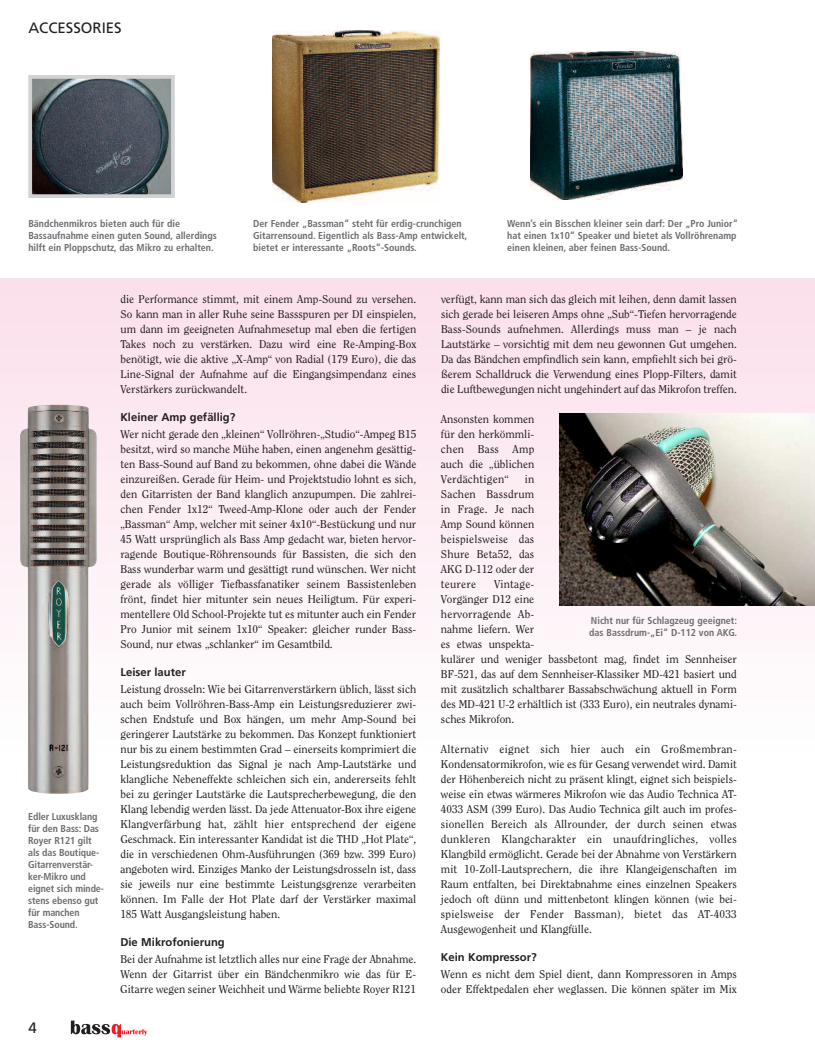
<style>
.page{position:relative;width:815px;height:1063px;background:#fff}
.page>*{position:absolute;margin:0;border:0;box-sizing:border-box;transform-origin:0 0}
.t1{font:15px "Frutiger";color:#231f20}
.t2{font:11.25px/15px "Clearface Std";color:#231f20;text-align:justify}
.t3{font:700 11.25px "Frutiger";color:#231f20}
.t4{font:700 condensed 10px/12px "Frutiger";color:#6c6d70}
</style>
<div class="page">
<div style="left:0;top:279px;width:815px;height:479px;background:linear-gradient(to bottom,#fbdfeb,#fefefe)"></div>
<img style="left:272px;top:30px;width:167px;height:172px">
<svg style="left:71px;top:1020px;width:76px;height:17px"></svg>
<img style="left:559px;top:414px;width:256px;height:191px">
<img style="left:33px;top:80px;width:137px;height:113px">
<div style="left:28px;top:75px;width:147px;height:123px;border:4px solid #d1d2d4"></div>
<img style="left:20px;top:404px;width:77px;height:390px">
<img style="left:530px;top:51px;width:152px;height:149px">
<h1 class="t1" style="left:28px;top:21px;width:95px">ACCESSORIES</h1>
<p class="t4" style="left:28px;top:218px;width:190px">Bändchenmikros bieten auch für die<br>Bassaufnahme einen guten Sound, allerdings hilft ein Ploppschutz, das Mikro zu erhalten.</p>
<p class="t4" style="left:253px;top:218px;width:216px">Der Fender „Bassman“ steht für erdig-crunchigen<br>Gitarrensound. Eigentlich als Bass-Amp entwickelt, bietet er interessante „Roots“-Sounds.</p>
<p class="t4" style="left:507px;top:218px;width:232px">Wenn’s ein Bisschen kleiner sein darf: Der „Pro Junior“ hat einen 1x10“ Speaker und bietet als Vollröhrenamp einen kleinen, aber feinen Bass-Sound.</p>
<p class="t4" style="left:28px;top:811px;width:77px">Edler Luxusklang für den Bass: Das<br>Royer R121 gilt als das Boutique-<br>Gitarrenverstär&shy;ker-Mikro und eignet sich minde&shy;stens ebenso gut für manchen<br>Bass-Sound.</p>
<h1 class="t1" style="left:28px;top:1022px;width:10px">4</h1>
<p class="t2" style="left:120px;top:292px;width:297px">die Performance stimmt, mit einem Amp-Sound zu versehen.<br>So kann man in aller Ruhe seine Bassspuren per DI einspielen, um dann im geeigneten Aufnahmesetup mal eben die fertigen Takes noch zu verstärken. Dazu wird eine Re-Amping-Box benötigt, wie die aktive „X-Amp“ von Radial (179 Euro), die das Line-Signal der Aufnahme auf die Eingangsimpendanz eines Verstärkers zurückwandelt.</p>
<p class="t3" style="left:120px;top:413px;width:117px">Kleiner Amp gefällig?</p>
<p class="t2" style="left:120px;top:427px;width:297px">Wer nicht gerade den „kleinen“ Vollröhren-„Studio“-Ampeg B15 besitzt, wird so manche Mühe haben, einen angenehm gesättig&shy;ten Bass-Sound auf Band zu bekommen, ohne dabei die Wände einzureißen. Gerade für Heim- und Projektstudio lohnt es sich, den Gitarristen der Band klanglich anzupumpen. Die zahlrei&shy;chen Fender 1x12“ Tweed-Amp-Klone oder auch der Fender „Bassman“ Amp, welcher mit seiner 4x10“-Bestückung und nur 45 Watt ursprünglich als Bass Amp gedacht war, bieten hervor&shy;ragende Boutique-Röhrensounds für Bassisten, die sich den Bass wunderbar warm und gesättigt rund wünschen. Wer nicht gerade als völliger Tiefbassfanatiker seinem Bassistenleben frönt, findet hier mitunter sein neues Heiligtum. Für experi&shy;mentellere Old School-Projekte tut es mitunter auch ein Fender Pro Junior mit seinem 1x10“ Speaker: gleicher runder Bass-Sound, nur etwas „schlanker“ im Gesamtbild.</p>
<p class="t3" style="left:120px;top:668px;width:67px">Leiser lauter</p>
<p class="t2" style="left:120px;top:682px;width:297px">Leistung drosseln: Wie bei Gitarrenverstärkern üblich, lässt sich auch beim Vollröhren-Bass-Amp ein Leistungsreduzierer zwi&shy;schen Endstufe und Box hängen, um mehr Amp-Sound bei geringerer Lautstärke zu bekommen. Das Konzept funktioniert nur bis zu einem bestimmten Grad – einerseits komprimiert die Leistungsreduktion das Signal je nach Amp-Lautstärke und klangliche Nebeneffekte schleichen sich ein, andererseits fehlt bei zu geringer Lautstärke die Lautsprecherbewegung, die den Klang lebendig werden lässt. Da jede Attenuator-Box ihre eigene Klangverfärbung hat, zählt hier entsprechend der eigene Geschmack. Ein interessanter Kandidat ist die THD „Hot Plate“, die in verschiedenen Ohm-Ausführungen (369 bzw. 399 Euro) angeboten wird. Einziges Manko der Leistungsdrosseln ist, dass sie jeweils nur eine bestimmte Leistungsgrenze verarbeiten können. Im Falle der Hot Plate darf der Verstärker maximal 185 Watt Ausgangsleistung haben.</p>
<p class="t3" style="left:120px;top:938px;width:106px">Die Mikrofonierung</p>
<p class="t2" style="left:120px;top:952px;width:297px">Bei der Aufnahme ist letztlich alles nur eine Frage der Abnahme.<br>Wenn der Gitarrist über ein Bändchenmikro wie das für E-Gitarre wegen seiner Weichheit und Wärme beliebte Royer R121</p>
<p class="t2" style="left:441px;top:292px;width:297px">verfügt, kann man sich das gleich mit leihen, denn damit lassen sich gerade bei leiseren Amps ohne „Sub“-Tiefen hervorragende Bass-Sounds aufnehmen. Allerdings muss man – je nach Lautstärke – vorsichtig mit dem neu gewonnen Gut umgehen.<br>Da das Bändchen empfindlich sein kann, empfiehlt sich bei grö&shy;ßerem Schalldruck die Verwendung eines Plopp-Filters, damit die Luftbewegungen nicht ungehindert auf das Mikrofon treffen.</p>
<p class="t2" style="left:441px;top:412px;width:95px">Ansonsten kommen für den herkömmli&shy;chen Bass Amp auch die „üblichen Verdächtigen“</p>
<p class="t2" style="left:441px;top:472px;width:95px;text-indent:84px">in Sachen Bassdrum in Frage. Je nach Amp Sound können beispielsweise das Shure Beta52, das AKG D-112 oder der teurere</p>
<p class="t2" style="left:441px;top:577px;width:297px;text-align:left;text-indent:53px">Vintage-<br>Vorgänger D12 eine<br>hervorragende Ab-<br>nahme liefern. Wer<br>es etwas unspekta-<br>kulärer und weniger bassbetont mag, findet im Sennheiser BF-521, das auf dem Sennheiser-Klassiker MD-421 basiert und mit zusätzlich schaltbarer Bassabschwächung aktuell in Form des MD-421 U-2 erhältlich ist (333 Euro), ein neutrales dynami&shy;sches Mikrofon.</p>
<p class="t2" style="left:441px;top:742px;width:297px">Alternativ eignet sich hier auch ein Großmembran-Kondensatormikrofon, wie es für Gesang verwendet wird. Damit der Höhenbereich nicht zu präsent klingt, eignet sich beispiels&shy;weise ein etwas wärmeres Mikrofon wie das Audio Technica AT-4033 ASM (399 Euro). Das Audio Technica gilt auch im profes&shy;sionellen Bereich als Allrounder, der durch seinen etwas dunkleren Klangcharakter ein unaufdringliches, volles Klangbild ermöglicht. Gerade bei der Abnahme von Verstärkern mit 10-Zoll-Lautsprechern, die ihre Klangeigenschaften im Raum entfalten, bei Direktabnahme eines einzelnen Speakers jedoch oft dünn und mittenbetont klingen können (wie bei&shy;spielsweise der Fender Bassman), bietet das AT-4033<br>Ausgewogenheit und Klangfülle.</p>
<p class="t3" style="left:441px;top:953px;width:97px">Kein Kompressor?</p>
<p class="t2" style="left:441px;top:967px;width:297px">Wenn es nicht dem Spiel dient, dann Kompressoren in Amps oder Effektpedalen eher weglassen. Die können später im Mix</p>
<p class="t4" style="left:589px;top:615px;width:149px">Nicht nur für Schlagzeug geeignet: das Bassdrum-„Ei“ D-112 von AKG.</p>
</div>
